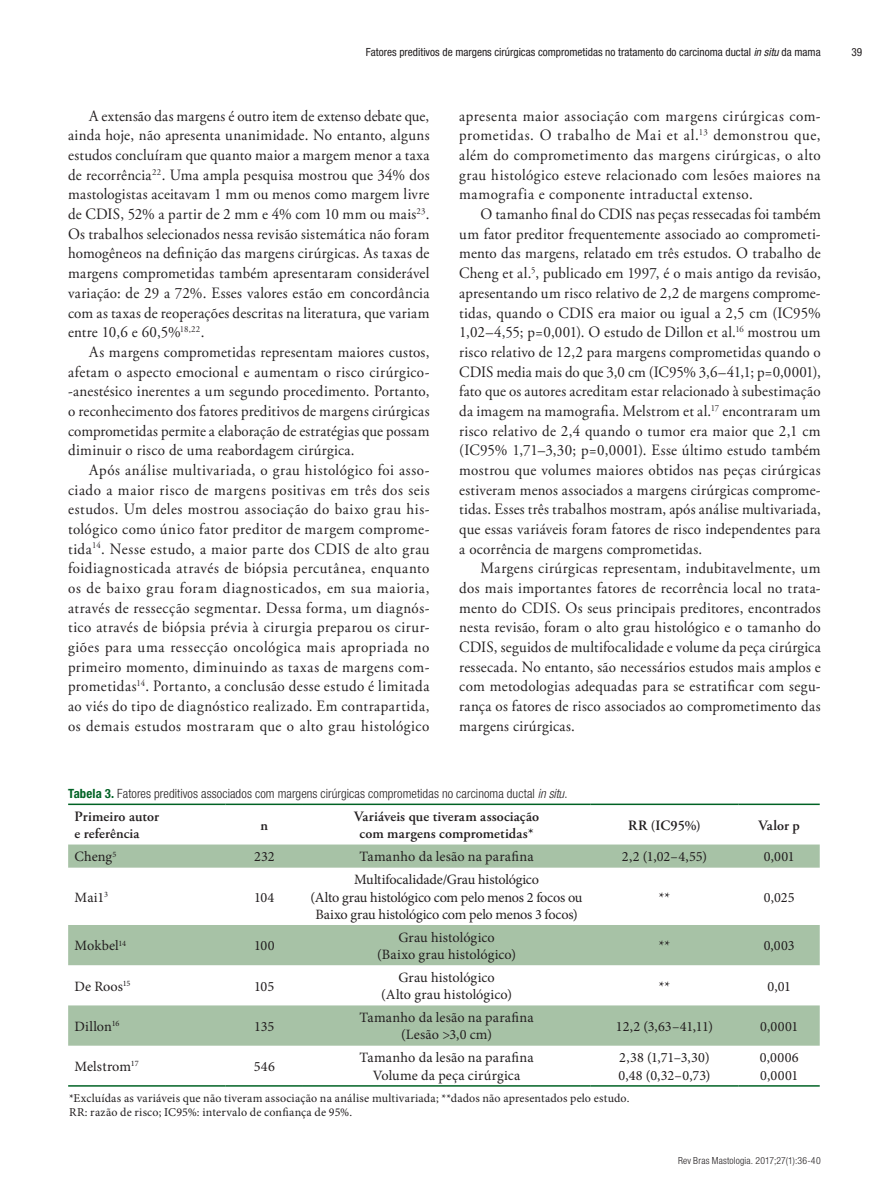
<style>
.page{position:relative;width:893px;height:1191px;background:#fff}
.page>*{position:absolute;margin:0;border:0;box-sizing:border-box;transform-origin:0 0}
.t1{font:15.75px/19.6px "Adobe Garamond Pro";letter-spacing:.02em;color:#231f20;text-align:justify;scale:.95 1}
.t2{font:14.25px/17.1px "Minion Pro";color:#231f20;text-align:center}
.t3{font:600 14.25px/17.1px "Adobe Garamond Pro";letter-spacing:.01em;color:#231f20}
.t4{font:14.25px/17.1px "Minion Pro";letter-spacing:.03em;color:#231f20}
.t5{font:300 condensed 12.75px "Helvetica Neue LT Std";letter-spacing:.005em;color:#231f20}
.t6{font:12px/14.4px "Minion Pro";letter-spacing:.015em;color:#231f20}
.t7{font:condensed 11.25px "Helvetica Neue LT Std";color:#231f20}
.t8{font:300 condensed 9.75px "Helvetica Neue LT Std";letter-spacing:.02em;color:#231f20}
.s1{font-style:italic}
.s2{font-weight:700;color:#006224}
</style>
<div class="page">
<svg style="left:68px;top:844px;width:752px;height:201px;fill:#a7c2a6"></svg>
<hr style="left:68px;top:803px;width:158px;height:2px;background:#006224">
<hr style="left:226px;top:803px;width:77px;height:2px;background:#006224">
<hr style="left:303px;top:803px;width:287px;height:2px;background:#006224">
<hr style="left:590px;top:803px;width:149px;height:2px;background:#006224">
<hr style="left:739px;top:803px;width:81px;height:2px;background:#006224">
<hr style="left:68px;top:1085px;width:158px;height:1px;background:#006224">
<hr style="left:226px;top:1085px;width:77px;height:1px;background:#006224">
<hr style="left:303px;top:1085px;width:287px;height:1px;background:#006224">
<hr style="left:590px;top:1085px;width:149px;height:1px;background:#006224">
<hr style="left:739px;top:1085px;width:81px;height:1px;background:#006224">
<p class="t7" style="left:366px;top:46px;width:456px">Fatores preditivos de margens cirúrgicas comprometidas no tratamento do carcinoma ductal <span class="s1">in situ</span> da mama</p>
<p class="t7" style="left:851px;top:46px;width:12px">39</p>
<p class="t1" style="left:68px;top:106px;width:382px;text-indent:21px">A extensão das margens é outro item de extenso debate que, ainda hoje, não apresenta unanimidade. No entanto, alguns estudos concluíram que quanto maior a margem menor a taxa de recorrência<sup>22</sup>. Uma ampla pesquisa mostrou que 34% dos mastologistas aceitavam 1 mm ou menos como margem livre de CDIS, 52% a partir de 2 mm e 4% com 10 mm ou mais<sup>23</sup>.<br>Os trabalhos selecionados nessa revisão sistemática não foram homogêneos na definição das margens cirúrgicas. As taxas de margens comprometidas também apresentaram considerável variação: de 29 a 72%. Esses valores estão em concordância com as taxas de reoperações descritas na literatura, que variam entre 10,6 e 60,5%<sup>18,22</sup>.</p>
<p class="t1" style="left:68px;top:343px;width:382px;text-indent:21px">As margens comprometidas representam maiores custos, afetam o aspecto emocional e aumentam o risco cirúrgico--anestésico inerentes a um segundo procedimento. Portanto, o reconhecimento dos fatores preditivos de margens cirúrgicas comprometidas permite a elaboração de estratégias que possam diminuir o risco de uma reabordagem cirúrgica.</p>
<p class="t1" style="left:68px;top:461px;width:382px;text-indent:21px">Após análise multivariada, o grau histológico foi asso&shy;ciado a maior risco de margens positivas em três dos seis estudos. Um deles mostrou associação do baixo grau his&shy;tológico como único fator preditor de margem comprome&shy;tida<sup>14</sup>. Nesse estudo, a maior parte dos CDIS de alto grau foidiagnosticada através de biópsia percutânea, enquanto os de baixo grau foram diagnosticados, em sua maioria, através de ressecção segmentar. Dessa forma, um diagnós&shy;tico através de biópsia prévia à cirurgia preparou os cirur&shy;giões para uma ressecção oncológica mais apropriada no primeiro momento, diminuindo as taxas de margens com&shy;prometidas<sup>14</sup>. Portanto, a conclusão desse estudo é limitada ao viés do tipo de diagnóstico realizado. Em contrapartida, os demais estudos mostraram que o alto grau histológico</p>
<p class="t1" style="left:459px;top:106px;width:382px">apresenta maior associação com margens cirúrgicas com&shy;prometidas. O trabalho de Mai et al.<sup>13</sup> demonstrou que, além do comprometimento das margens cirúrgicas, o alto grau histológico esteve relacionado com lesões maiores na mamografia e componente intraductal extenso.</p>
<p class="t1" style="left:459px;top:205px;width:382px;text-indent:21px">O tamanho final do CDIS nas peças ressecadas foi também um fator preditor frequentemente associado ao comprometi&shy;mento das margens, relatado em três estudos. O trabalho de Cheng et al.<sup>5</sup>, publicado em 1997, é o mais antigo da revisão, apresentando um risco relativo de 2,2 de margens comprome&shy;tidas, quando o CDIS era maior ou igual a 2,5 cm (IC95% 1,02–4,55; p=0,001). O estudo de Dillon et al.<sup>16</sup> mostrou um risco relativo de 12,2 para margens comprometidas quando o CDIS media mais do que 3,0 cm (IC95% 3,6–41,1; p=0,0001), fato que os autores acreditam estar relacionado à subestimação da imagem na mamografia. Melstrom et al.<sup>17</sup> encontraram um risco relativo de 2,4 quando o tumor era maior que 2,1 cm (IC95% 1,71–3,30; p=0,0001). Esse último estudo também mostrou que volumes maiores obtidos nas peças cirúrgicas estiveram menos associados a margens cirúrgicas comprome&shy;tidas. Esses três trabalhos mostram, após análise multivariada, que essas variáveis foram fatores de risco independentes para a ocorrência de margens comprometidas.</p>
<p class="t1" style="left:459px;top:559px;width:382px;text-indent:21px">Margens cirúrgicas representam, indubitavelmente, um dos mais importantes fatores de recorrência local no trata&shy;mento do CDIS. Os seus principais preditores, encontrados nesta revisão, foram o alto grau histológico e o tamanho do CDIS, seguidos de multifocalidade e volume da peça cirúrgica ressecada. No entanto, são necessários estudos mais amplos e com metodologias adequadas para se estratificar com segu&shy;rança os fatores de risco associados ao comprometimento das margens cirúrgicas.</p>
<p class="t5" style="left:68px;top:785px;width:501px"><span class="s2">Tabela 3.</span> Fatores preditivos associados com margens cirúrgicas comprometidas no carcinoma ductal <span class="s1">in situ</span>.</p>
<p class="t3" style="left:75px;top:808px;width:86px">Primeiro autor e referência</p>
<p class="t3" style="left:261px;top:816px;width:9px">n</p>
<p class="t3" style="left:354px;top:808px;width:187px;text-align:center">Variáveis que tiveram associação com margens comprometidas*</p>
<p class="t3" style="left:628px;top:816px;width:74px">RR (IC95%)</p>
<p class="t3" style="left:758px;top:816px;width:43px">Valor p</p>
<p class="t2" style="left:75px;top:848px;width:43px">Cheng<sup>5</sup></p>
<p class="t2" style="left:254px;top:848px;width:22px">232</p>
<p class="t2" style="left:359px;top:848px;width:176px">Tamanho da lesão na parafina</p>
<p class="t2" style="left:622px;top:848px;width:87px">2,2 (1,02–4,55)</p>
<p class="t2" style="left:764px;top:848px;width:32px">0,001</p>
<p class="t2" style="left:75px;top:888px;width:35px">Mai1<sup>3</sup></p>
<p class="t2" style="left:254px;top:888px;width:22px">104</p>
<p class="t2" style="left:311px;top:871px;width:273px">Multifocalidade/Grau histológico<br>(Alto grau histológico com pelo menos 2 focos ou<br>Baixo grau histológico com pelo menos 3 focos)</p>
<p class="t2" style="left:659px;top:888px;width:13px">**</p>
<p class="t2" style="left:764px;top:888px;width:32px">0,025</p>
<p class="t2" style="left:75px;top:937px;width:53px">Mokbel<sup>14</sup></p>
<p class="t2" style="left:254px;top:937px;width:22px">100</p>
<p class="t2" style="left:377px;top:928px;width:140px">Grau histológico<br>(Baixo grau histológico)</p>
<p class="t2" style="left:659px;top:937px;width:13px">**</p>
<p class="t2" style="left:764px;top:937px;width:33px">0,003</p>
<p class="t2" style="left:75px;top:977px;width:58px">De Roos<sup>15</sup></p>
<p class="t2" style="left:254px;top:977px;width:22px">105</p>
<p class="t2" style="left:381px;top:969px;width:132px">Grau histológico<br>(Alto grau histológico)</p>
<p class="t2" style="left:659px;top:977px;width:13px">**</p>
<p class="t2" style="left:767px;top:977px;width:25px">0,01</p>
<p class="t2" style="left:75px;top:1017px;width:46px">Dillon<sup>16</sup></p>
<p class="t2" style="left:254px;top:1017px;width:22px">135</p>
<p class="t2" style="left:359px;top:1009px;width:176px">Tamanho da lesão na parafina (Lesão &gt;3,0 cm)</p>
<p class="t2" style="left:616px;top:1017px;width:98px">12,2 (3,63–41,11)</p>
<p class="t2" style="left:760px;top:1017px;width:39px">0,0001</p>
<p class="t2" style="left:75px;top:1058px;width:66px">Melstrom<sup>17</sup></p>
<p class="t2" style="left:254px;top:1058px;width:23px">546</p>
<p class="t2" style="left:359px;top:1049px;width:176px">Tamanho da lesão na parafina<br>Volume da peça cirúrgica</p>
<p class="t2" style="left:618px;top:1049px;width:93px;text-align:left">2,38 (1,71–3,30)<br>0,48 (0,32–0,73)</p>
<p class="t4" style="left:760px;top:1049px;width:40px">0,0006<br>0,0001</p>
<p class="t6" style="left:69px;top:1090px;width:562px">*Excluídas as variáveis que não tiveram associação na análise multivariada; **dados não apresentados pelo estudo.<br>RR: razão de risco; IC95%: intervalo de confiança de 95%.</p>
<p class="t8" style="left:678px;top:1155px;width:144px">Rev Bras Mastologia. 2017;27(1):36-40</p>
</div>
